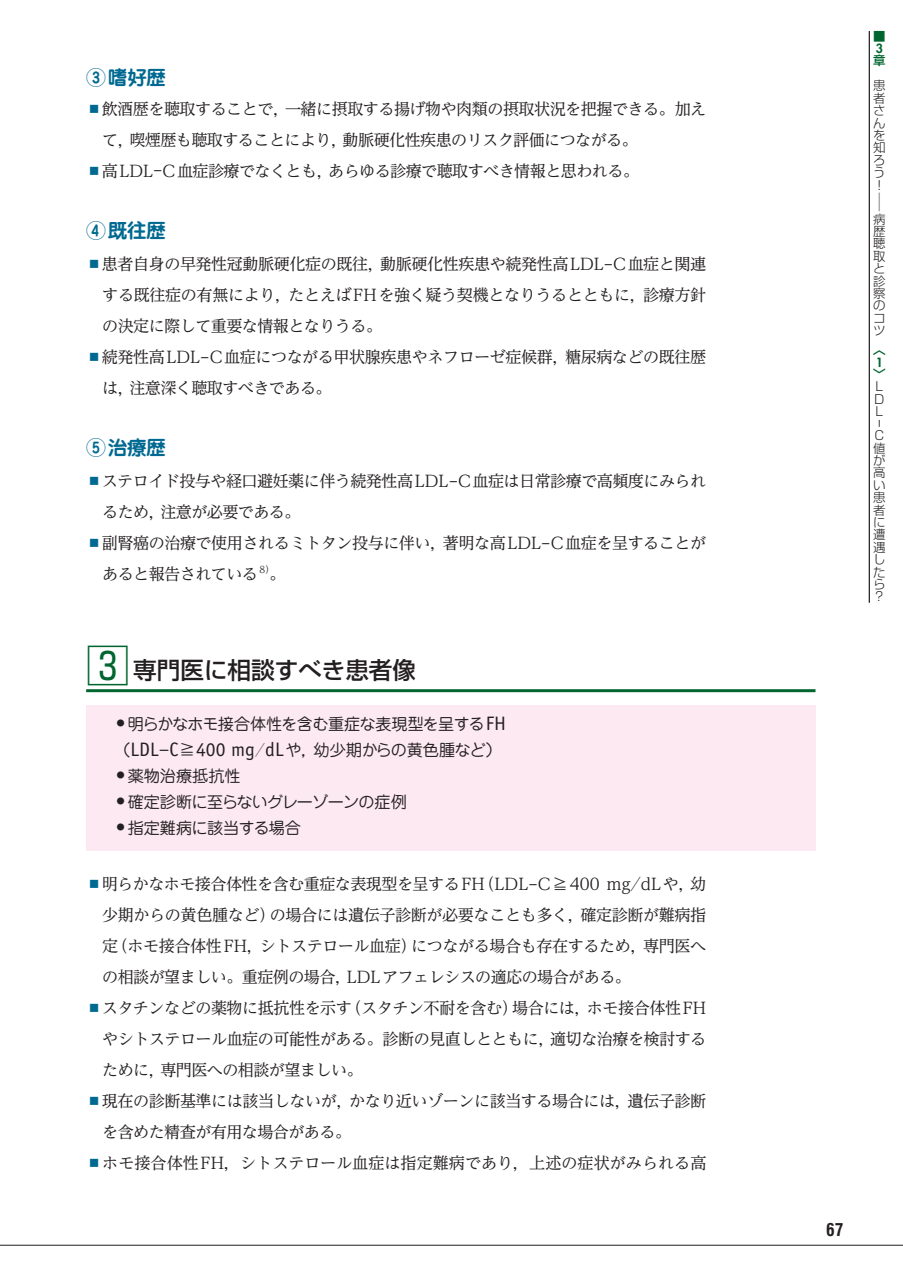
<style>
.page{position:relative;width:903px;height:1275px;background:#fff}
.page>*{position:absolute;margin:0;border:0;box-sizing:border-box;transform-origin:0 0}
.t1{font:500 23.62px "Shin Go Pro";color:#231f20}
.t2{font:700 19.78px "Jun 501 Pro";letter-spacing:-.03em;color:#006991}
.t3{font:300 18.55px "Shin Go Pro";color:#231f20;scale:.67 1}
.t4{font:700 condensed 17.32px "Swiss 721 BT";color:#231f20}
.t5{font:16.1px/31px "UD Reimin Pro";letter-spacing:-.035em;color:#231f20}
.t6{font:16.1px/26.1px "Jun 201 Pro";letter-spacing:-.03em;color:#231f20}
.t7{font:16.1px "UD Reimin Pro";color:#231f20}
.t8{font:16.1px "Jun 201 Pro";color:#231f20}
.t9{font:300 12.42px/12.4px "Shin Go Pro";color:#231f20}
.t10{font:500 12.42px "Shin Go Pro";color:#00652e}
.t11{font:800 12.42px "Futura";color:#00652e}
.t12{font:300 12.42px "Shin Go Pro";color:#00652e}
.t13{font:300 12.42px "Shin Go Pro";color:#231f20;scale:2.25 1}
.s1{color:#006991}
.s2{font-weight:400;font-size:43.4px;color:#00652e}
.s3{font-family:"Officina Sans";font-size:19.43px}
</style>
<div class="page">
<hr style="left:86px;top:689px;width:729px;height:3px;background:#00652e">
<div style="left:86px;top:706px;width:729px;height:31px;background:#fce9f1"></div>
<div style="left:86px;top:737px;width:729px;height:52px;background:#fce9f1"></div>
<div style="left:86px;top:768px;width:729px;height:52px;background:#fce9f1"></div>
<div style="left:86px;top:799px;width:729px;height:52px;background:#fce9f1"></div>
<hr style="left:0;top:1245px;width:903px;height:1px;background:#231f20">
<hr style="left:869px;top:31px;width:1px;height:572px;background:#231f20">
<p class="t2" style="left:86px;top:62px;width:81px">③嗜好歴</p>
<p class="t5" style="left:102px;top:93px;width:605px;text-indent:-16px"><span class="s1">■</span>飲酒歴を聴取することで，一緒に摂取する揚げ物や肉類の摂取状況を把握できる。加えて，喫煙歴も聴取することにより，動脈硬化性疾患のリスク評価につながる。</p>
<p class="t5" style="left:86px;top:155px;width:554px"><span class="s1">■</span>高LDL-C血症診療でなくとも，あらゆる診療で聴取すべき情報と思われる。</p>
<p class="t2" style="left:86px;top:215px;width:81px">④既往歴</p>
<p class="t5" style="left:102px;top:248px;width:605px;text-align:justify;text-indent:-16px"><span class="s1">■</span>患者自身の早発性冠動脈硬化症の既往，動脈硬化性疾患や続発性高LDL-C血症と関連する既往症の有無により，たとえばFHを強く疑う契機となりうるとともに，診療方針の決定に際して重要な情報となりうる。</p>
<p class="t5" style="left:102px;top:341px;width:605px;text-indent:-16px"><span class="s1">■</span>続発性高LDL-C血症につながる甲状腺疾患やネフローゼ症候群，糖尿病などの既往歴は，注意深く聴取すべきである。</p>
<p class="t2" style="left:86px;top:432px;width:81px">⑤治療歴</p>
<p class="t5" style="left:102px;top:465px;width:605px;text-indent:-16px"><span class="s1">■</span>ステロイド投与や経口避妊薬に伴う続発性高LDL-C血症は日常診療で高頻度にみられるため，注意が必要である。</p>
<p class="t5" style="left:102px;top:527px;width:605px;text-indent:-16px"><span class="s1">■</span>副腎癌の治療で使用されるミトタン投与に伴い，著明な高LDL-C血症を呈することがあると報告されている <sup>8）</sup></p>
<p class="t5" style="left:269px;top:558px;width:18px">。</p>
<h1 class="t1" style="left:86px;top:651px;width:331px"><span class="s2">3</span> 専門医に相談すべき患者像</h1>
<p class="t6" style="left:114px;top:709px;width:393px"><span class="s3">•</span>明らかなホモ接合体性を含む重症な表現型を呈する<span class="s3">FH</span>（<span class="s3">LDL</span>-<span class="s3">C</span>≧<span class="s3">400 mg</span>／<span class="s3">dL</span>や，幼少期からの黄色腫など）</p>
<p class="t8" style="left:116px;top:763px;width:126px"><span class="s3">•</span>薬物治療抵抗性</p>
<p class="t6" style="left:116px;top:787px;width:292px"><span class="s3">•</span> 確定診断に至らないグレーゾーンの症例</p>
<p class="t6" style="left:116px;top:813px;width:186px"><span class="s3">•</span>指定難病に該当する場合</p>
<p class="t5" style="left:102px;top:868px;width:605px;text-align:justify;text-indent:-16px"><span class="s1">■</span>明らかなホモ接合体性を含む重症な表現型を呈するFH（LDL-C≧400 mg／dLや，幼少期からの黄色腫など）の場合には遺伝子診断が必要なことも多く，確定診断が難病指定（ホモ接合体性FH，シトステロール血症）につながる場合も存在するため，専門医への相談が望ましい。重症例の場合，LDLアフェレシスの適応の場合がある。</p>
<p class="t5" style="left:102px;top:992px;width:606px;text-align:justify;text-indent:-16px"><span class="s1">■</span>スタチンなどの薬物に抵抗性を示す（スタチン不耐を含む）場合には，ホモ接合体性FHやシトステロール血症の可能性がある。診断の見直しとともに，適切な治療を検討するために，専門医への相談が望ましい。</p>
<p class="t5" style="left:102px;top:1085px;width:605px;text-indent:-16px"><span class="s1">■</span>現在の診断基準には該当しないが，かなり近いゾーンに該当する場合には，遺伝子診断を含めた精査が有用な場合がある。</p>
<p class="t7" style="left:86px;top:1150px;width:622px"><span class="s1">■</span>ホモ接合体性FH，シトステロール血症は指定難病であり，上述の症状がみられる高</p>
<p class="t12" style="left:873px;top:26px;width:13px">■</p>
<p class="t11" style="left:876px;top:41px;width:9px">3</p>
<p class="t10" style="left:873px;top:51px;width:14px">章</p>
<p class="t9" style="left:873px;top:78px;width:14px">患者さんを知ろう！</p>
<p class="t3" style="left:873px;top:187px;width:11px">│</p>
<p class="t9" style="left:873px;top:211px;width:14px;text-align:justify">病歴聴取と診察のコツ</p>
<p class="t10" style="left:873px;top:339px;width:14px">〈</p>
<p class="t11" style="left:876px;top:354px;width:9px">1</p>
<p class="t10" style="left:873px;top:364px;width:14px">〉</p>
<p class="t9" style="left:873px;top:379px;width:12px;text-align:justify">ＬＤＬ</p>
<p class="t13" style="left:890px;top:419px;width:5px;rotate:90deg">-</p>
<p class="t9" style="left:873px;top:428px;width:14px">Ｃ値が高い患者に遭遇したら？</p>
<p class="t4" style="left:826px;top:1219px;width:19px">67</p>
</div>
